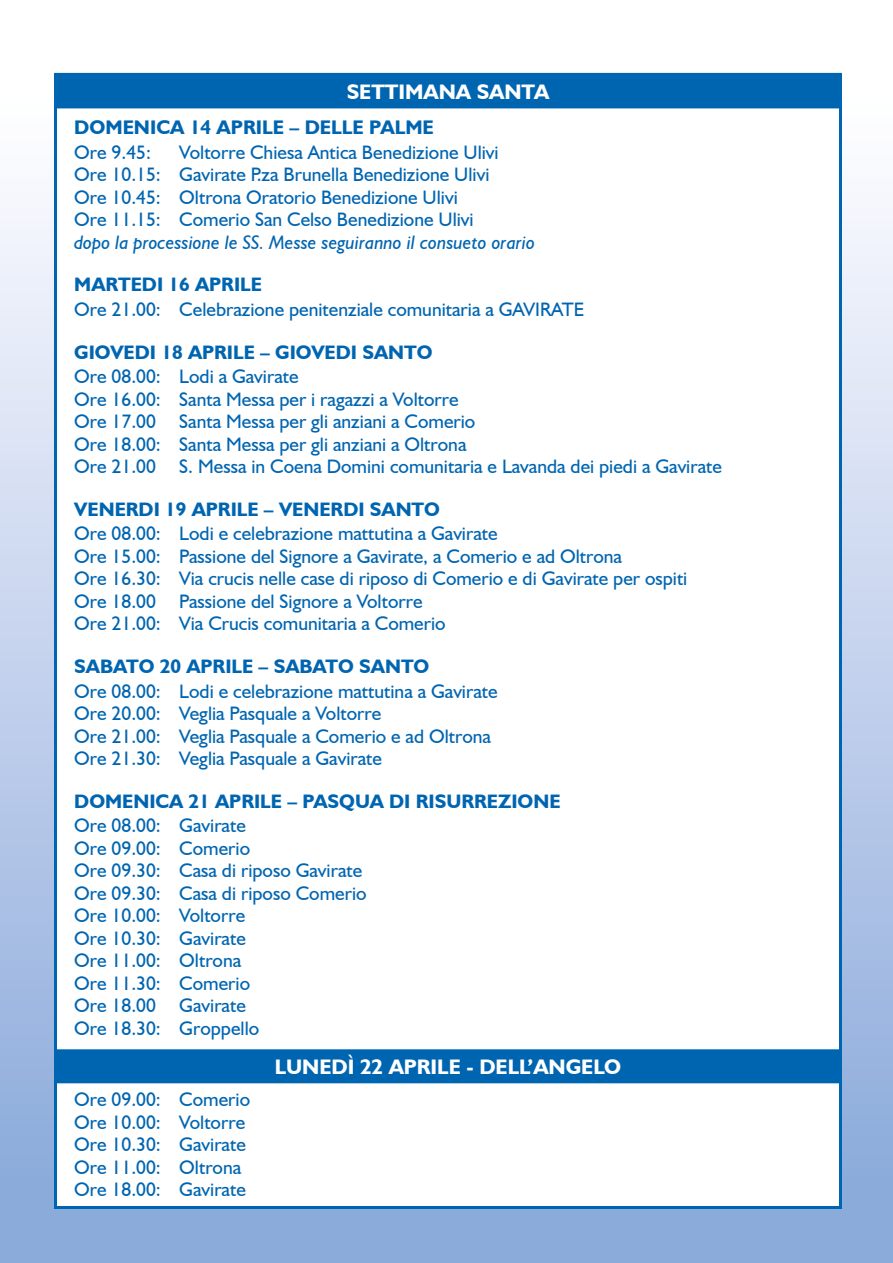
<style>
.page{position:relative;width:893px;height:1263px;background:#fff}
.page>*{position:absolute;margin:0;border:0;box-sizing:border-box;transform-origin:0 0}
.t1{font:700 21px "Humanist 521 BT";color:#fff}
.t2{font:700 19.65px "Humanist 521 BT";color:#0065b1}
.t3{font:19.5px/22.5px "Humanist 521 BT";color:#0065b1}
.t4{font:700 19.5px "Humanist 521 BT";color:#0065b1}
.t5{font:italic 19.5px "Humanist 521 BT";color:#0065b1}
</style>
<div class="page">
<div style="left:0;top:0;width:893px;height:1263px;background:linear-gradient(to bottom,#fff,#86a6d9)"></div>
<div style="left:54px;top:73px;width:788px;height:1136px;background:#fff;border:3px solid #0065b1"></div>
<div style="left:56px;top:75px;width:784px;height:33px;background:#0065b1"></div>
<div style="left:55px;top:74px;width:786px;height:34px;border:2px solid #0065b1"></div>
<div style="left:56px;top:1050px;width:784px;height:32px;background:#0065b1"></div>
<div style="left:55px;top:1049px;width:786px;height:34px;border:2px solid #0065b1"></div>
<p class="t1" style="left:347px;top:79px;width:204px">SETTIMANA SANTA</p>
<p class="t2" style="left:74px;top:115px;width:361px">DOMENICA 14 APRILE – DELLE PALME</p>
<p class="t3" style="left:74px;top:141px;width:78px">Ore 9.45:</p>
<p class="t3" style="left:74px;top:141px;width:426px;text-indent:105px">Voltorre Chiesa Antica Benedizione Ulivi Ore 10.15: Gavirate P.za Brunella Benedizione Ulivi Ore 10.45: Oltrona Oratorio Benedizione Ulivi<br>Ore 11.15: Comerio San Celso Benedizione Ulivi</p>
<p class="t5" style="left:74px;top:230px;width:462px">dopo la processione le SS. Messe seguiranno il consueto orario</p>
<p class="t4" style="left:74px;top:273px;width:189px">MARTEDI 16 APRILE</p>
<p class="t3" style="left:74px;top:298px;width:512px">Ore 21.00: Celebrazione penitenziale comunitaria a GAVIRATE</p>
<p class="t4" style="left:74px;top:340px;width:360px">GIOVEDI 18 APRILE – GIOVEDI SANTO</p>
<p class="t3" style="left:74px;top:365px;width:649px">Ore 08.00: Lodi a Gavirate<br>Ore 16.00: Santa Messa per i ragazzi a Voltorre<br>Ore 17.00 Santa Messa per gli anziani a Comerio<br>Ore 18.00: Santa Messa per gli anziani a Oltrona<br>Ore 21.00 S. Messa in Coena Domini comunitaria e Lavanda dei piedi a Gavirate</p>
<p class="t4" style="left:74px;top:497px;width:367px">VENERDI 19 APRILE – VENERDI SANTO</p>
<p class="t3" style="left:74px;top:522px;width:615px">Ore 08.00: Lodi e celebrazione mattutina a Gavirate<br>Ore 15.00: Passione del Signore a Gavirate, a Comerio e ad Oltrona<br>Ore 16.30: Via crucis nelle case di riposo di Comerio e di Gavirate per ospiti Ore 18.00 Passione del Signore a Voltorre<br>Ore 21.00: Via Crucis comunitaria a Comerio</p>
<p class="t4" style="left:74px;top:654px;width:357px">SABATO 20 APRILE – SABATO SANTO</p>
<p class="t3" style="left:74px;top:679px;width:425px">Ore 08.00: Lodi e celebrazione mattutina a Gavirate Ore 20.00: Veglia Pasquale a Voltorre<br>Ore 21.00: Veglia Pasquale a Comerio e ad Oltrona Ore 21.30: Veglia Pasquale a Gavirate</p>
<p class="t4" style="left:74px;top:789px;width:488px">DOMENICA 21 APRILE – PASQUA DI RISURREZIONE</p>
<p class="t3" style="left:74px;top:814px;width:294px">Ore 08.00: Gavirate<br>Ore 09.00: Comerio<br>Ore 09.30: Casa di riposo Gavirate<br>Ore 09.30: Casa di riposo Comerio<br>Ore 10.00: Voltorre<br>Ore 10.30: Gavirate<br>Ore 11.00: Oltrona<br>Ore 11.30: Comerio<br>Ore 18.00 Gavirate<br>Ore 18.30: Groppello</p>
<p class="t3" style="left:74px;top:1088px;width:177px">Ore 09.00: Comerio<br>Ore 10.00: Voltorre<br>Ore 10.30: Gavirate<br>Ore 11.00: Oltrona<br>Ore 18.00: Gavirate</p>
<p class="t1" style="left:275px;top:1054px;width:347px">LUNEDÌ 22 APRILE - DELL’ANGELO</p>
</div>
